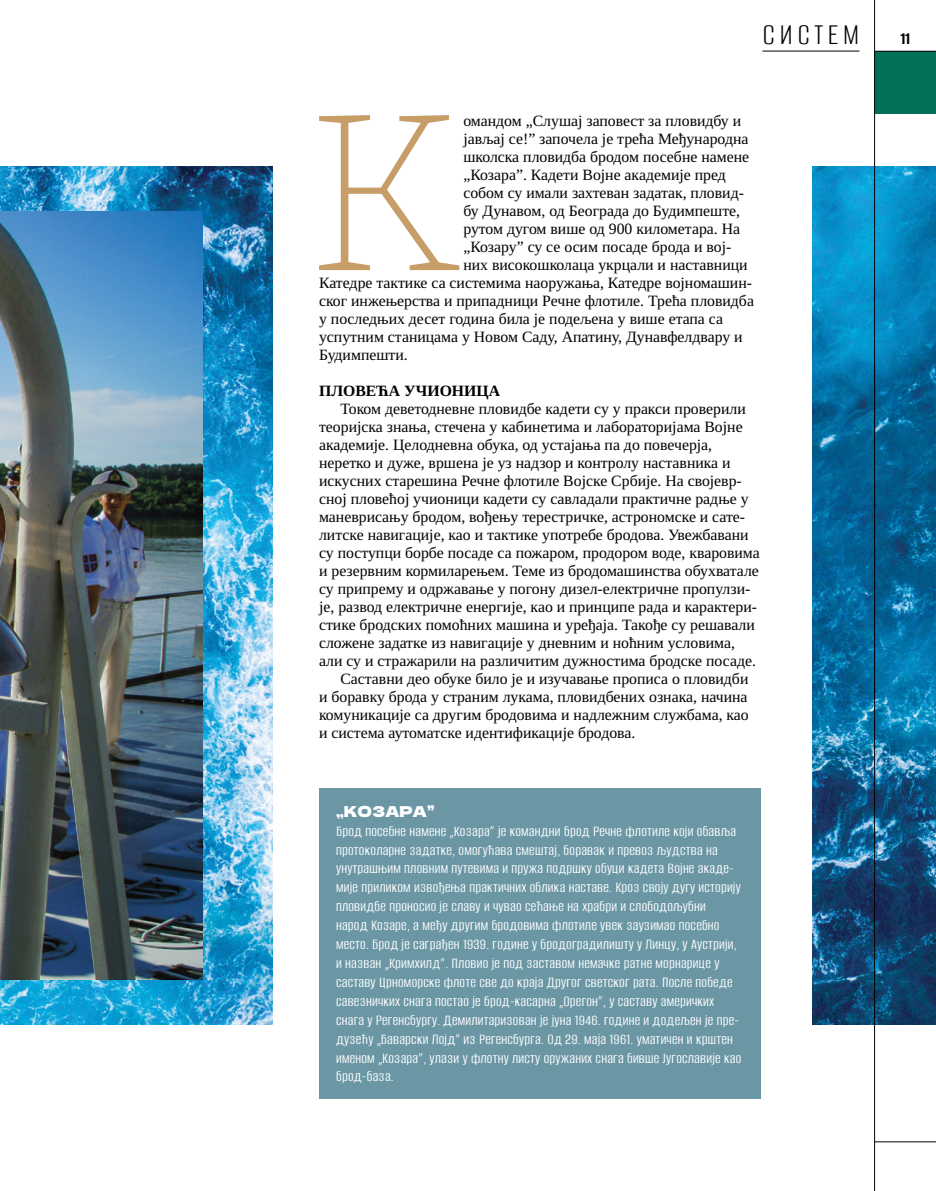
<style>
.page{position:relative;width:936px;height:1191px;background:#fff}
.page>*{position:absolute;margin:0;border:0;box-sizing:border-box;transform-origin:0 0}
.t1{font:200 223.5px "Bitter";color:#c79d68}
.t2{font:300 31.5px "Alumni Sans";letter-spacing:.14em;color:#000}
.t3{font:700 18px "Alumni Sans";color:#000}
.t4{font:15.75px "Tinos";color:#000}
.t5{font:15.75px/18.9px "Alumni Sans";letter-spacing:.015em;color:#fff}
.t6{font:700 15.75px "Tinos";color:#000}
.t7{font:15px "Dela Gothic One";color:#fff}
</style>
<div class="page">
<div style="left:874px;top:51px;width:61px;height:63px;background:#007158"></div>
<img style="left:0;top:166px;width:272px;height:858px">
<img style="left:812px;top:166px;width:123px;height:858px">
<img style="left:0;top:211px;width:202px;height:768px">
<div style="left:319px;top:788px;width:441px;height:310px;background:#6b97a5"></div>
<hr style="left:874px;top:51px;width:61px;height:1px;background:#000">
<hr style="left:874px;top:0;width:1px;height:1191px;background:#000">
<hr style="left:874px;top:1141px;width:61px;height:1px;background:#000">
<hr style="left:762px;top:51px;width:97px;height:1px;background:#000">
<h2 class="t2" style="left:762px;top:19px;width:98px">СИСТЕМ</h2>
<p class="t3" style="left:900px;top:30px;width:11px">11</p>
<h1 class="t1" style="left:306px;top:50px;width:159px">К</h1>
<p class="t4" style="left:463px;top:111px;width:279px">омандом „Слушај заповест за пловидбу и</p>
<p class="t4" style="left:463px;top:129px;width:286px">јављај се!” започела je трећа Међународна</p>
<p class="t4" style="left:463px;top:147px;width:287px">школска пловидба бродом посебне намене</p>
<p class="t4" style="left:463px;top:165px;width:264px">„Козара”. Кадети Војне академије пред</p>
<p class="t4" style="left:463px;top:183px;width:282px">собом су имали захтеван задатак, пловид-</p>
<p class="t4" style="left:463px;top:201px;width:278px">бу Дунавом, од Београда до Будимпеште,</p>
<p class="t4" style="left:463px;top:219px;width:278px">рутом дугом више од 900 километара. На</p>
<p class="t4" style="left:463px;top:237px;width:269px">„Козару” су се осим посаде брода и вој-</p>
<p class="t4" style="left:463px;top:255px;width:286px">них високошколаца укрцали и наставници</p>
<p class="t4" style="left:319px;top:273px;width:434px">Катедре тактике са системима наоружања, Катедре војномашин-</p>
<p class="t4" style="left:319px;top:291px;width:436px">ског инжењерства и припадници Речне флотиле. Трећа пловидба</p>
<p class="t4" style="left:319px;top:309px;width:405px">у последњих десет година била је подељена у више етапа са</p>
<p class="t4" style="left:319px;top:327px;width:425px">успутним станицама у Новом Саду, Апатину, Дунавфелдвару и</p>
<p class="t4" style="left:319px;top:345px;width:90px">Будимпешти.</p>
<p class="t6" style="left:319px;top:380px;width:182px">ПЛОВЕЋА УЧИОНИЦА</p>
<p class="t4" style="left:340px;top:399px;width:407px">Током деветодневне пловидбе кадети су у пракси проверили</p>
<p class="t4" style="left:319px;top:417px;width:425px">теоријска знања, стечена у кабинетима и лабораторијама Војне</p>
<p class="t4" style="left:319px;top:435px;width:394px">академије. Целодневна обука, од устајања па до повечерја,</p>
<p class="t4" style="left:319px;top:453px;width:413px">неретко и дуже, вршена је уз надзор и контролу наставника и</p>
<p class="t4" style="left:319px;top:471px;width:424px">искусних старешина Речне флотиле Војске Србије. На својевр-</p>
<p class="t4" style="left:319px;top:489px;width:431px">сној пловећој учионици кадети су савладали практичне радње у</p>
<p class="t4" style="left:319px;top:507px;width:427px">маневрисању бродом, вођењу терестричке, астрономске и сате-</p>
<p class="t4" style="left:319px;top:525px;width:431px">литске навигације, као и тактике употребе бродова. Увежбавани</p>
<p class="t4" style="left:319px;top:543px;width:442px">су поступци борбе посаде са пожаром, продором воде, кваровима</p>
<p class="t4" style="left:319px;top:561px;width:441px">и резервним кормиларењем. Теме из бродомашинства обухватале</p>
<p class="t4" style="left:319px;top:579px;width:433px">су припрему и одржавање у погону дизел-електричне пропулзи-</p>
<p class="t4" style="left:319px;top:597px;width:439px">је, развод електричне енергије, као и принципе рада и карактери-</p>
<p class="t4" style="left:319px;top:615px;width:437px">стике бродских помоћних машина и уређаја. Такође су решавали</p>
<p class="t4" style="left:319px;top:633px;width:417px">сложене задатке из навигације у дневним и ноћним условима,</p>
<p class="t4" style="left:319px;top:651px;width:438px">али су и стражарили на различитим дужностима бродске посаде.</p>
<p class="t4" style="left:340px;top:669px;width:409px">Саставни део обуке било је и изучавање прописа о пловидби</p>
<p class="t4" style="left:319px;top:687px;width:430px">и боравку брода у страним лукама, пловидбених ознака, начина</p>
<p class="t4" style="left:319px;top:705px;width:431px">комуникације са другим бродовима и надлежним службама, као</p>
<p class="t4" style="left:319px;top:723px;width:318px">и система аутоматске идентификације бродова.</p>
<p class="t7" style="left:336px;top:799px;width:100px">„КОЗАРА”</p>
<p class="t5" style="left:336px;top:822px;width:406px">Брод посебне намене „Козара” је командни брод Речне флотиле који обавља протоколарне задатке, омогућава смештај, боравак и превоз људства на унутрашњим пловним путевима и пружа подршку обуци кадета Војне акаде&shy;мије приликом извођења практичних облика наставе. Кроз своју дугу историју пловидбе проносио је славу и чувао сећање на храбри и слободољубни народ Козаре, а међу другим бродовима флотиле увек заузимао посебно место. Брод је саграђен 1939. године у бродоградилишту у Линцу, у Аустрији, и назван „Кримхилд”. Пловио је под заставом немачке ратне морнарице у саставу Црноморске флоте све до краја Другог светског рата. После победе савезничких снага постао је брод-касарна „Орегон”, у саставу америчких снага у Регенсбургу. Демилитаризован је јуна 1946. године и додељен је пре&shy;дузећу „Баварски Лојд” из Регенсбурга. Од 29. маја 1961. уматичен и крштен именом „Козара”, улази у флотну листу оружаних снага бивше Југославије као брод-база.</p>
</div>
